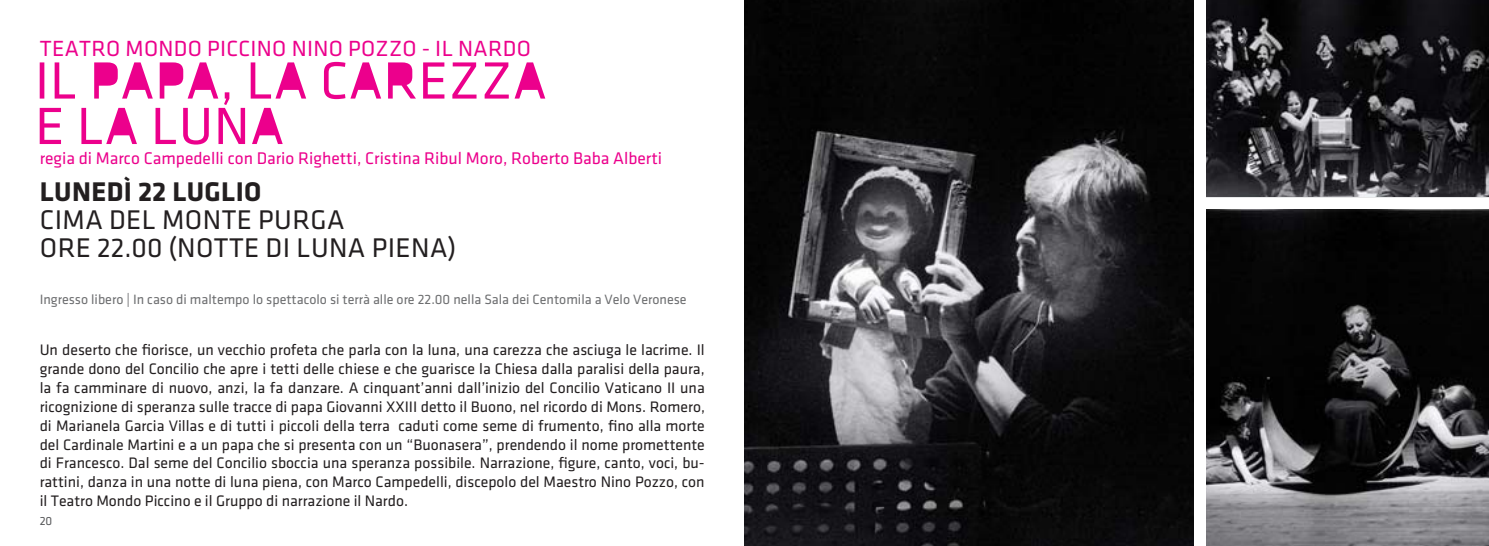
<style>
.page{position:relative;width:1489px;height:546px;background:#fff}
.page>*{position:absolute;margin:0;border:0;box-sizing:border-box;transform-origin:0 0}
.t1{font:28px/28px "Klavika";letter-spacing:.015em;color:#231f20}
.t2{font:700 28px "Klavika";letter-spacing:.015em;color:#231f20}
.t3{font:22.75px "Klavika";letter-spacing:.015em;color:#ec008c}
.t4{font:17.5px "Klavika";color:#ec008c}
.t5{font:15.75px/18.9px "Klavika";color:#231f20;text-align:justify}
.t6{font:14px "Klavika";color:#6d6e70}
.t7{font:12.25px "Klavika";color:#58595b}
</style>
<div class="page">
<svg style="left:40px;top:62px;width:505px;height:82px"></svg>
<img style="left:744px;top:0;width:449px;height:545px">
<img style="left:1206px;top:0;width:282px;height:197px">
<img style="left:1206px;top:209px;width:282px;height:336px">
<h2 class="t3" style="left:40px;top:40px;width:492px">TEATRO MONDO PICCINO NINO POZZO - IL NARDO</h2>
<p class="t4" style="left:40px;top:152px;width:624px">regia di Marco Campedelli con Dario Righetti, Cristina Ribul Moro, Roberto Baba Alberti</p>
<h1 class="t2" style="left:40px;top:181px;width:223px">LUNEDÌ 22 LUGLIO</h1>
<h1 class="t1" style="left:40px;top:208px;width:418px">CIMA DEL MONTE PURGA<br>ORE 22.00 (NOTTE DI LUNA PIENA)</h1>
<p class="t6" style="left:40px;top:294px;width:648px">Ingresso libero | In caso di maltempo lo spettacolo si terrà alle ore 22.00 nella Sala dei Centomila a Velo Veronese</p>
<p class="t5" style="left:40px;top:341px;width:667px">Un deserto che fiorisce, un vecchio profeta che parla con la luna, una carezza che asciuga le lacrime. Il grande dono del Concilio che apre i tetti delle chiese e che guarisce la Chiesa dalla paralisi della paura, la fa camminare di nuovo, anzi, la fa danzare. A cinquant’anni dall’inizio del Concilio Vaticano II una ricognizione di speranza sulle tracce di papa Giovanni XXIII detto il Buono, nel ricordo di Mons. Romero, di Marianela Garcia Villas e di tutti i piccoli della terra caduti come seme di frumento, fino alla morte del Cardinale Martini e a un papa che si presenta con un “Buonasera”, prendendo il nome promettente di Francesco. Dal seme del Concilio sboccia una speranza possibile. Narrazione, figure, canto, voci, bu&shy;rattini, danza in una notte di luna piena, con Marco Campedelli, discepolo del Maestro Nino Pozzo, con il Teatro Mondo Piccino e il Gruppo di narrazione il Nardo.</p>
<p class="t7" style="left:40px;top:516px;width:14px">20</p>
</div>
